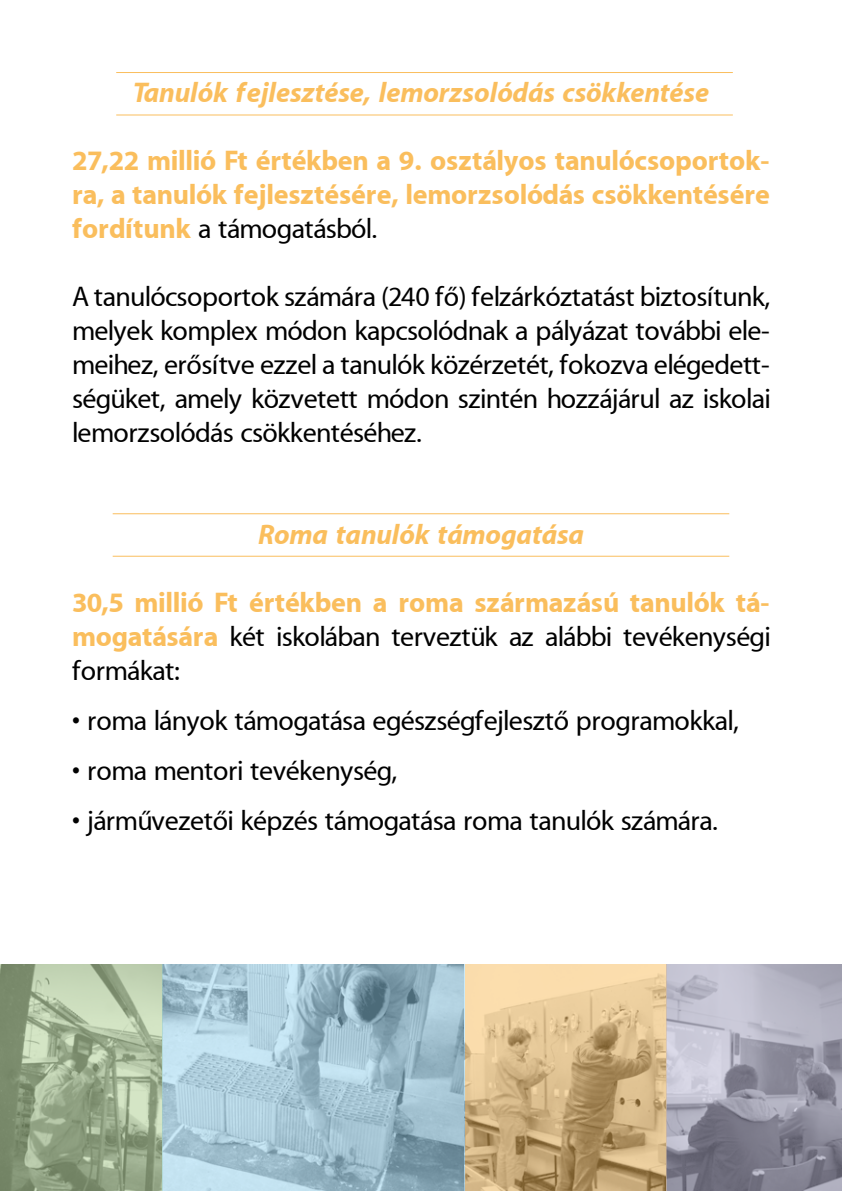
<style>
.page{position:relative;width:842px;height:1191px;background:#fff}
.page>*{position:absolute;margin:0;border:0;box-sizing:border-box;transform-origin:0 0}
.t1{font:28px/34px "Myriad PFL";color:#000;text-align:justify}
.t2{font:700 28px/34px "Myriad PFL";color:#fabe5d;text-align:justify}
.t3{font:italic 700 28px "Myriad PFL";color:#fabe5d}
.s1{font-weight:400;color:#000}
</style>
<div class="page">
<hr style="left:113px;top:513px;width:616px;height:1px;background:#fabe5d">
<hr style="left:113px;top:556px;width:616px;height:1px;background:#fabe5d">
<hr style="left:116px;top:72px;width:617px;height:1px;background:#fabe5d">
<hr style="left:116px;top:114px;width:617px;height:1px;background:#fabe5d">
<svg style="left:0;top:964px;width:163px;height:227px;background:#9dae8f"></svg>
<svg style="left:163px;top:964px;width:302px;height:227px;background:#a1c0cf"></svg>
<svg style="left:465px;top:964px;width:201px;height:227px;background:#d2b585"></svg>
<svg style="left:666px;top:964px;width:176px;height:227px;background:#9f9fae"></svg>
<p class="t3" style="left:133px;top:76px;width:578px">Tanulók fejlesztése, lemorzsolódás csökkentése</p>
<p class="t2" style="left:72px;top:145px;width:699px">27,22 millió Ft értékben a 9. osztályos tanulócsoportok&shy;ra, a tanulók fejlesztésére, lemorzsolódás csökkentésére fordítunk <span class="s1">a támogatásból.</span></p>
<p class="t1" style="left:72px;top:281px;width:699px">A tanulócsoportok számára (240 fő) felzárkóztatást biztosítunk, melyek komplex módon kapcsolódnak a pályázat további ele&shy;meihez, erősítve ezzel a tanulók közérzetét, fokozva elégedett&shy;ségüket, amely közvetett módon szintén hozzájárul az iskolai lemorzsolódás csökkentéséhez.</p>
<p class="t3" style="left:258px;top:518px;width:327px">Roma tanulók támogatása</p>
<p class="t2" style="left:72px;top:587px;width:699px">30,5 millió Ft értékben a roma származású tanulók tá&shy;mogatására <span class="s1">két iskolában terveztük az alábbi tevékenységi formákat:</span></p>
<p class="t1" style="left:72px;top:705px;width:668px">• roma lányok támogatása egészségfejlesztő programokkal,</p>
<p class="t1" style="left:72px;top:755px;width:326px">• roma mentori tevékenység,</p>
<p class="t1" style="left:72px;top:805px;width:647px">• járművezetői képzés támogatása roma tanulók számára.</p>
</div>
